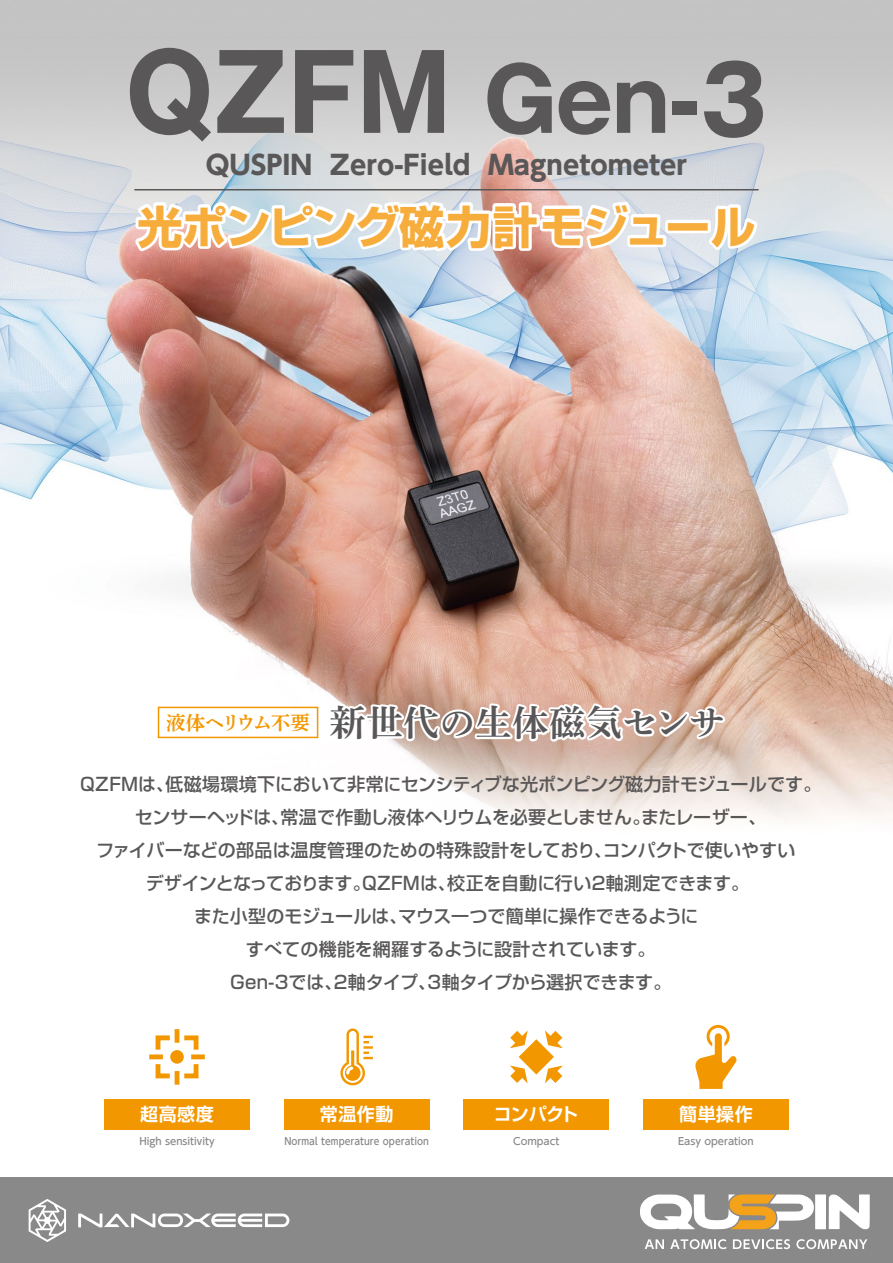
<style>
.page{position:relative;width:893px;height:1263px;background:#fff}
.page>*{position:absolute;margin:0;border:0;box-sizing:border-box;transform-origin:0 0}
.t1{font:700 105px "Gothic MB101 Pr 6 N";color:#595757;scale:.95 1}
.t2{font:700 45px "Shin Go Pr 6 N";letter-spacing:-.02em;color:#f6ad3c}
.t3{font:36px "Shuei Min Pr 6 N B";letter-spacing:.015em;color:#595757}
.t4{font:700 26.4px "UD Shin Go Pr 6";color:#595757}
.t5{font:500 18px/33px "Shin Go Pr 6 N";letter-spacing:-.005em;color:#595757;text-align:center}
.t6{font:700 18px "Shin Go Pr 6 N De";letter-spacing:.03em;color:#fff}
.t7{font:500 10.05px "UD Shin Go Pr 6";color:#898989}
.t8{font:500 10.05px "UD Shin Go C Oeiz Pr 6 N";color:#898989}
.s1{font-size:87px}
.s2{font-size:93px}
</style>
<div class="page">
<img style="left:0;top:0;width:893px;height:1178px">
<div style="left:0;top:1178px;width:893px;height:85px;background:#898989"></div>
<div style="left:104px;top:1099px;width:146px;height:30px;background:#f39700"></div>
<div style="left:284px;top:1099px;width:146px;height:30px;background:#f39700"></div>
<div style="left:463px;top:1099px;width:146px;height:30px;background:#f39700"></div>
<div style="left:643px;top:1099px;width:146px;height:30px;background:#f39700"></div>
<svg style="left:694px;top:1025px;width:44px;height:64px"></svg>
<svg style="left:340px;top:1028px;width:33px;height:57px"></svg>
<svg style="left:510px;top:1030px;width:53px;height:53px"></svg>
<svg style="left:153px;top:1033px;width:48px;height:48px"></svg>
<hr style="left:175px;top:1029px;width:4px;height:14px;background:#f39700">
<hr style="left:175px;top:1071px;width:4px;height:14px;background:#f39700">
<div style="left:191px;top:1054px;width:14px;height:5px;background:#f39700"></div>
<div style="left:149px;top:1054px;width:14px;height:5px;background:#f39700"></div>
<svg style="left:29px;top:1199px;width:260px;height:43px"></svg>
<svg style="left:313px;top:632px;width:414px;height:116px"></svg>
<div style="left:158px;top:707px;width:160px;height:31px;border:2px solid #f39700"></div>
<svg style="left:645px;top:1239px;width:19px;height:10px"></svg>
<svg style="left:670px;top:1239px;width:56px;height:10px"></svg>
<svg style="left:733px;top:1239px;width:57px;height:10px"></svg>
<svg style="left:796px;top:1239px;width:71px;height:10px"></svg>
<svg style="left:640px;top:1194px;width:230px;height:35px"></svg>
<svg style="left:126px;top:198px;width:543px;height:59px"></svg>
<svg style="left:703px;top:201px;width:58px;height:55px"></svg>
<hr style="left:134px;top:189px;width:625px;height:1px;background:#595757">
<h1 class="t1" style="left:126px;top:6px;width:676px">QZFM <span class="s1">Gen-</span><span class="s2">3</span></h1>
<h3 class="t4" style="left:206px;top:143px;width:483px">QUSPIN Zero-Field Magnetometer</h3>
<h2 class="t2" style="left:137px;top:191px;width:620px">光ポンピング磁力計モジュール</h2>
<h3 class="t3" style="left:166px;top:703px;width:560px"><sup>液体ヘリウム不要</sup> 新世代の生体磁気センサ</h3>
<p class="t5" style="left:80px;top:767px;width:742px">QZFMは、低磁場環境下において非常にセンシティブな光ポンピング磁力計モジュールです。センサーヘッドは、常温で作動し液体ヘリウムを必要としません。またレーザー、<br>ファイバーなどの部品は温度管理のための特殊設計をしており、コンパクトで使いやすい<br>デザインとなっております。QZFMは、校正を自動に行い2軸測定できます。<br>また小型のモジュールは、マウス一つで簡単に操作できるように<br>すべての機能を網羅するように設計されています。<br>Gen-3では、2軸タイプ、3軸タイプから選択できます。</p>
<p class="t6" style="left:140px;top:1099px;width:75px">超高感度</p>
<p class="t6" style="left:320px;top:1099px;width:75px">常温作動</p>
<p class="t6" style="left:494px;top:1099px;width:86px">コンパクト</p>
<p class="t6" style="left:679px;top:1099px;width:75px">簡単操作</p>
<p class="t7" style="left:139px;top:1132px;width:77px">High sensitivity</p>
<p class="t8" style="left:284px;top:1133px;width:146px">Normal temperature operation</p>
<p class="t7" style="left:513px;top:1132px;width:48px">Compact</p>
<p class="t7" style="left:678px;top:1132px;width:77px">Easy operation</p>
</div>
